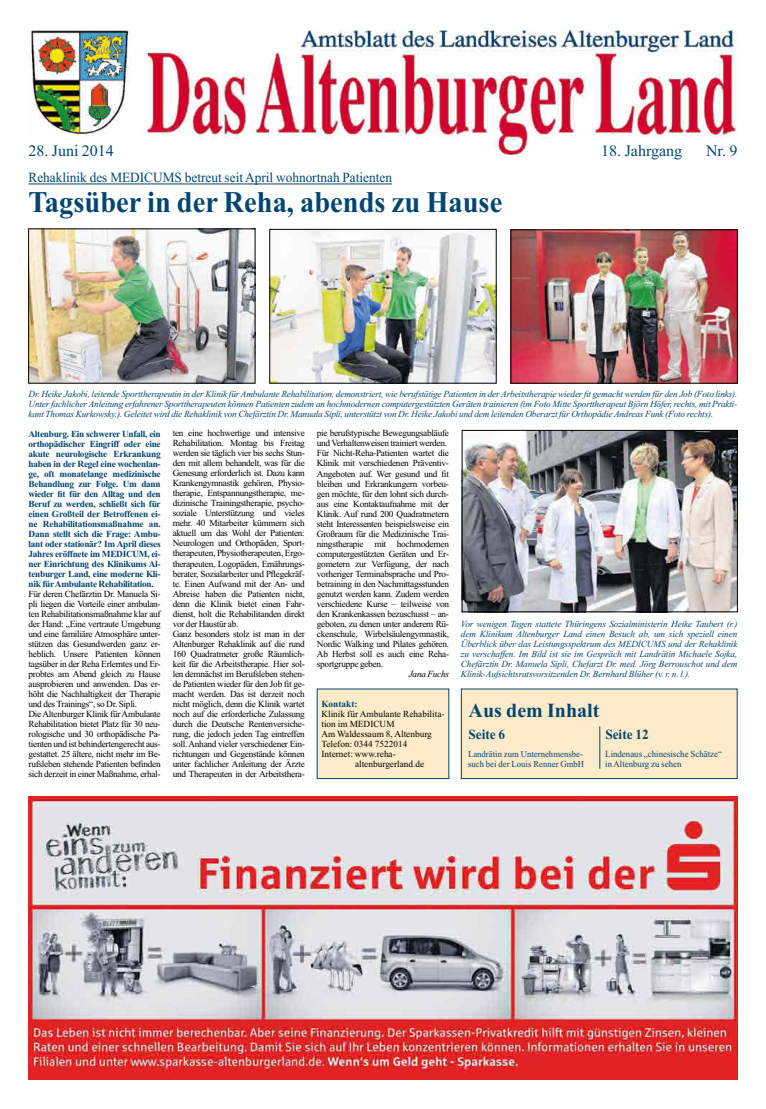
<style>
.page{position:relative;width:766px;height:1109px;background:#fff}
.page>*{position:absolute;margin:0;border:0;box-sizing:border-box;transform-origin:0 0}
.t1{font:700 30px "Times New Roman";color:#004571;scale:.95 1}
.t2{font:700 20px "Times New Roman";color:#004571}
.t3{font:16px "Times New Roman";color:#004571}
.t4{font:14px "Times New Roman";color:#004571;scale:.95 1}
.t5{font:700 14px "Times New Roman";letter-spacing:-.005em;color:#004571;scale:.95 1}
.t6{font:9.3px/10px "Times New Roman";letter-spacing:-.03em;color:#000}
.t7{font:italic 9.3px/10px "Times New Roman";letter-spacing:-.02em;color:#004571;text-align:justify}
.t8{font:700 9.3px/10px "Times New Roman";letter-spacing:-.03em;color:#004571;text-align:justify}
.t9{font:9.3px "Times New Roman";color:#000}
.t10{font:9.3px/10px "Times New Roman";color:#004571;scale:.95 1}
.t11{font:italic 9.3px "Times New Roman";letter-spacing:-.03em;color:#000}
.t12{font:700 9.3px "Times New Roman";color:#004571}
.t13{font:9.1px/10px "Times New Roman";letter-spacing:.005em;color:#004571;scale:.95 1}
</style>
<div class="page">
<hr style="left:29px;top:184px;width:363px;height:1px;background:#004571">
<div style="left:317px;top:689px;width:131px;height:89px;background:#fdebc9"></div>
<div style="left:461px;top:689px;width:275px;height:89px;background:#fdebc9"></div>
<hr style="left:599px;top:726px;width:1px;height:42px;background:#004571">
<img style="left:29px;top:30px;width:707px;height:127px">
<img style="left:30px;top:230px;width:223px;height:151px">
<img style="left:271px;top:231px;width:223px;height:150px">
<div style="left:269px;top:229px;width:227px;height:154px;border:1px solid #000"></div>
<img style="left:512px;top:231px;width:223px;height:150px">
<img style="left:463px;top:432px;width:272px;height:178px">
<div style="left:461px;top:430px;width:276px;height:182px;border:1px solid #000"></div>
<img style="left:28px;top:796px;width:709px;height:283px">
<h3 class="t3" style="left:28px;top:140px;width:87px">28. Juni 2014</h3>
<h3 class="t3" style="left:601px;top:140px;width:82px">18. Jahrgang</h3>
<h3 class="t3" style="left:705px;top:140px;width:33px">Nr. 9</h3>
<h3 class="t4" style="left:29px;top:168px;width:384px">Rehaklinik des MEDICUMS betreut seit April wohnortnah Patienten</h3>
<h1 class="t1" style="left:29px;top:181px;width:500px">Tagsüber in der Reha, abends zu Hause</h1>
<p class="t7" style="left:29px;top:388px;width:710px">Dr. Heike Jakobi, leitende Sporttherapeutin in der Klinik für Ambulante Rehabilitation, demonstriert, wie berufstätige Patienten in der Arbeitstherapie wieder fit gemacht werden für den Job (Foto links).<br>Unterfachlicher Anleitung erfahrener Sporttherapeuten können Patienten zudem an hochmodernen computergestützten Geräten trainieren (im Foto Mitte Sporttherapeut Björn Höfer, rechts, mit Prakti&shy;kant Thomas Kurkowsky.). Geleitet wird die Rehaklinik von Chefärztin Dr. Manuala Sipli, unterstützt von Dr. Heike Jakobi und dem leitenden Oberarzt für Orthopädie Andreas Funk (Foto rechts).</p>
<p class="t8" style="left:29px;top:428px;width:134px">Altenburg. Ein schwerer Unfall, ein orthopädischer Eingriff oder eine akute neurologische Erkrankung haben in der Regel eine wochenlan&shy;ge, oft monatelange medizinische Behandlung zur Folge. Um dann wieder fit für den Alltag und den Beruf zu werden, schließt sich für einen Großteil der Betroffenen ei&shy;ne Rehabilitationsmaßnahme an.<br>Dann stellt sich die Frage: Ambu&shy;lant oder stationär? Im April dieses Jahres eröffnete im MEDICUM, ei&shy;ner Einrichtung des Klinikums Al&shy;tenburger Land, eine moderne Kli&shy;nik fürAmbulante Rehabilitation.</p>
<p class="t6" style="left:29px;top:588px;width:134px">Für deren Chefärztin Dr. Manuela Si&shy;pli liegen die Vorteile einer ambulan&shy;ten Rehabilitationsmaßnahme klar auf der Hand: „Eine vertraute Umgebung und eine familiäre Atmosphäre unter&shy;stützen das Gesundwerden ganz er&shy;heblich. Unsere Patienten können tagsüber in der Reha Erlerntes und Er&shy;probtes am Abend gleich zu Hause ausprobieren und anwenden. Das er&shy;höht die Nachhaltigkeit der Therapie und des Trainings“, so Dr. Sipli.<br>DieAltenburger Klinik fürAmbulante Rehabilitation bietet Platz für 30 neu&shy;rologische und 30 orthopädische Pa&shy;tienten und ist behindertengerecht aus&shy;gestattet. 25 ältere, nicht mehr im Be&shy;rufsleben stehende Patienten befinden sich derzeit in einer Maßnahme, erhal-</p>
<p class="t6" style="left:173px;top:428px;width:134px">ten eine hochwertige und intensive Rehabilitation. Montag bis Freitag werden sie täglich vier bis sechs Stun&shy;den mit allem behandelt, was für die Genesung erforderlich ist. Dazu kann Krankengymnastik gehören, Physio&shy;therapie, Entspannungstherapie, me&shy;dizinische Trainingstherapie, psycho&shy;soziale Unterstützung und vieles mehr. 40 Mitarbeiter kümmern sich aktuell um das Wohl der Patienten:<br>Neurologen und Orthopäden, Sport&shy;therapeuten, Physiotherapeuten, Ergo&shy;therapeuten, Logopäden, Ernährungs&shy;berater, Sozialarbeiter und Pflegekräf&shy;te. Einen Aufwand mit der An- und Abreise haben die Patienten nicht, denn die Klinik bietet einen Fahr&shy;dienst, holt die Rehabilitanden direkt vor der Haustür ab.<br>Ganz besonders stolz ist man in der Altenburger Rehaklinik auf die rund 160 Quadratmeter große Räumlich&shy;keit für die Arbeitstherapie. Hier sol&shy;len demnächst im Berufsleben stehen&shy;de Patienten wieder für den Job fit ge&shy;macht werden. Das ist derzeit noch nicht möglich, denn die Klinik wartet noch auf die erforderliche Zulassung durch die Deutsche Rentenversiche&shy;rung, die jedoch jeden Tag eintreffen soll. Anhand vieler verschiedener Ein&shy;richtungen und Gegenstände können unter fachlicher Anleitung der Ärzte und Therapeuten in der Arbeitsthera-</p>
<p class="t6" style="left:317px;top:428px;width:134px">pie berufstypische Bewegungsabläufe und Verhaltenweisen trainiert werden.<br>Für Nicht-Reha-Patienten wartet die Klinik mit verschiedenen Präventiv-Angeboten auf. Wer gesund und fit bleiben und Erkrankungern vorbeu&shy;gen möchte, für den lohnt sich durch&shy;aus eine Kontaktaufnahme mit der Klinik. Auf rund 200 Quadratmetern steht Interessenten beispielsweise ein Großraum für die Medizinische Trai&shy;ningstherapie mit hochmodernen computergestützten Geräten und Er&shy;gometern zur Verfügung, der nach vorheriger Terminabsprache und Pro&shy;betraining in den Nachmittagsstunden genutzt werden kann. Zudem werden verschiedene Kurse – teilweise von den Krankenkassen bezuschusst – an&shy;geboten, zu denen unter anderem Rü&shy;ckenschule, Wirbelsäulengymnastik, Nordic Walking und Pilates gehören.<br>Ab Herbst soll es auch eine Reha&shy;sportgruppe geben.</p>
<p class="t11" style="left:408px;top:667px;width:42px">Jana Fuchs</p>
<p class="t12" style="left:321px;top:697px;width:38px">Kontakt:</p>
<p class="t9" style="left:321px;top:707px;width:125px">Klinik für Ambulante Rehabilita-</p>
<p class="t9" style="left:321px;top:717px;width:75px">tion im MEDICUM</p>
<p class="t9" style="left:321px;top:727px;width:112px">Am Waldessaum 8, Altenburg</p>
<p class="t9" style="left:321px;top:737px;width:87px">Telefon: 0344 7522014</p>
<p class="t9" style="left:321px;top:747px;width:76px">Internet: www.reha-</p>
<p class="t9" style="left:355px;top:757px;width:71px">altenburgerland.de</p>
<p class="t7" style="left:460px;top:618px;width:278px">Vor wenigen Tagen stattete Thüringens Sozialministerin Heike Taubert (r.) dem Klinikum Altenburger Land einen Besuch ab, um sich speziell einen Überblick über das Leistungsspektrum des MEDICUMS und der Rehaklinik zu verschaffen. Im Bild ist sie im Gespräch mit Landrätin Michaele Sojka, Chefärztin Dr. Manuela Sipli, Chefarzt Dr. med. Jörg Berrouschot und dem Klinik-Aufsichtsratsvorsitzenden Dr. Bernhard Blüher (v. r. n. l.).</p>
<h2 class="t2" style="left:468px;top:696px;width:132px">Aus dem Inhalt</h2>
<h3 class="t5" style="left:468px;top:724px;width:40px">Seite 6</h3>
<p class="t13" style="left:468px;top:748px;width:124px">Landrätin zum Unternehmensbe&shy;such bei der Louis Renner GmbH</p>
<h3 class="t5" style="left:605px;top:724px;width:47px">Seite 12</h3>
<p class="t10" style="left:605px;top:748px;width:124px">Lindenaus „chinesische Schätze“ in Altenburg zu sehen</p>
</div>
